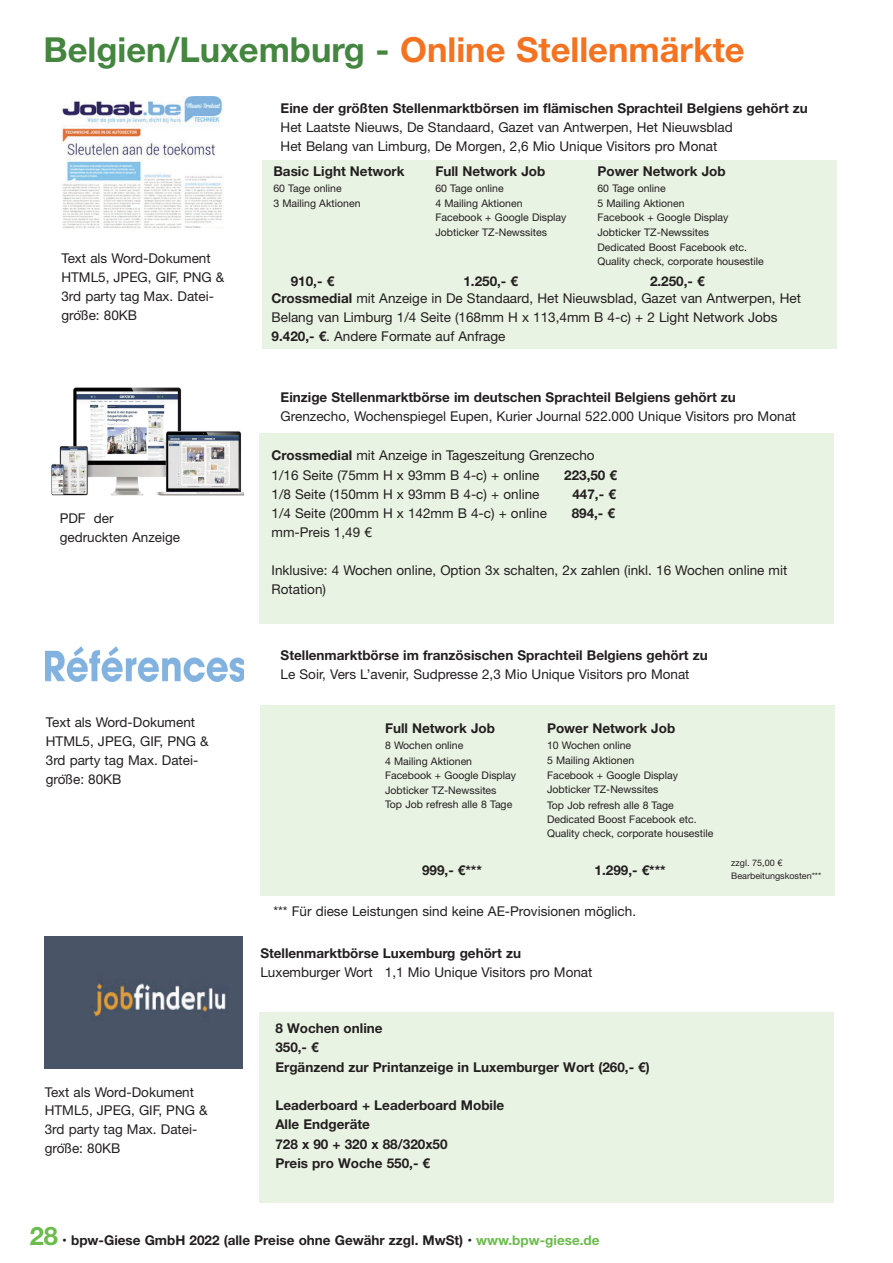
<style>
.page{position:relative;width:893px;height:1263px;background:#fff}
.page>*{position:absolute;margin:0;border:0;box-sizing:border-box;transform-origin:0 0}
.t1{font:700 34.5px "Helvetica Neue";color:#f47321}
.t2{font:13.5px/18.9px "Helvetica Neue";color:#231f20}
.t3{font:700 13.5px/19.4px "Helvetica Neue";color:#231f20}
.t4{font:10.5px/14.7px "Helvetica Neue";color:#231f20}
.t5{font:9px/12.6px "Helvetica Neue";color:#231f20}
.s1{color:#44863f}
.s2{font-weight:700}
.s3{font-size:25.5px;color:#69bd4a}
.s4{color:#69bd4a}
</style>
<div class="page">
<div style="left:262px;top:160px;width:575px;height:188px;background:#e9f3e3"></div>
<img style="left:61px;top:97px;width:161px;height:132px">
<div style="left:259px;top:434px;width:574px;height:190px;background:#e9f3e3"></div>
<img style="left:51px;top:387px;width:193px;height:109px">
<div style="left:260px;top:706px;width:575px;height:190px;background:#e9f3e3"></div>
<img style="left:46px;top:646px;width:198px;height:36px">
<div style="left:259px;top:1013px;width:574px;height:190px;background:#e9f3e3"></div>
<img style="left:45px;top:937px;width:198px;height:132px">
<h1 class="t1" style="left:43px;top:38px;width:703px"><span class="s1">Belgien/Luxemburg -</span> Online Stellenmärkte</h1>
<p class="t3" style="left:281px;top:100px;width:529px">Eine der größten Stellenmarktbörsen im flämischen Sprachteil Belgiens gehört zu</p>
<p class="t2" style="left:281px;top:119px;width:454px">Het Laatste Nieuws, De Standaard, Gazet van Antwerpen, Het Nieuwsblad<br>Het Belang van Limburg, De Morgen, 2,6 Mio Unique Visitors pro Monat</p>
<p class="t2" style="left:61px;top:250px;width:164px">Text als Word-Dokument<br>HTML5, JPEG, GIF, PNG &amp;<br>3rd party tag Max. Datei&shy;größe: 80KB</p>
<p class="t2" style="left:60px;top:510px;width:122px">PDF der gedruckten Anzeige</p>
<p class="t2" style="left:46px;top:714px;width:164px">Text als Word-Dokument<br>HTML5, JPEG, GIF, PNG &amp;<br>3rd party tag Max. Datei&shy;größe: 80KB</p>
<p class="t2" style="left:45px;top:1084px;width:164px">Text als Word-Dokument<br>HTML5, JPEG, GIF, PNG &amp;<br>3rd party tag Max. Datei&shy;größe: 80KB</p>
<p class="t3" style="left:273px;top:163px;width:133px">Basic Light Network</p>
<p class="t3" style="left:435px;top:163px;width:111px">Full Network Job</p>
<p class="t3" style="left:597px;top:163px;width:130px">Power Network Job</p>
<p class="t4" style="left:273px;top:182px;width:70px">60 Tage online</p>
<p class="t4" style="left:435px;top:182px;width:70px">60 Tage online</p>
<p class="t4" style="left:597px;top:182px;width:70px">60 Tage online</p>
<p class="t4" style="left:273px;top:197px;width:89px">3 Mailing Aktionen</p>
<p class="t4" style="left:435px;top:197px;width:89px">4 Mailing Aktionen</p>
<p class="t4" style="left:597px;top:197px;width:89px">5 Mailing Aktionen</p>
<p class="t4" style="left:435px;top:211px;width:133px">Facebook + Google Display</p>
<p class="t4" style="left:597px;top:211px;width:133px">Facebook + Google Display</p>
<p class="t4" style="left:435px;top:226px;width:113px">Jobticker TZ-Newssites</p>
<p class="t4" style="left:597px;top:226px;width:168px">Jobticker TZ-Newssites<br>Dedicated Boost Facebook etc.<br>Quality check, corporate housestile</p>
<p class="t3" style="left:291px;top:273px;width:45px">910,- €</p>
<p class="t3" style="left:463px;top:273px;width:56px">1.250,- €</p>
<p class="t3" style="left:650px;top:273px;width:56px">2.250,- €</p>
<p class="t2" style="left:272px;top:290px;width:531px"><span class="s2">Crossmedial</span> mit Anzeige in De Standaard, Het Nieuwsblad, Gazet van Antwerpen, Het<br>Belang van Limburg 1/4 Seite (168mm H x 113,4mm B 4-c) + 2 Light Network Jobs<br><span class="s2">9.420,- €</span>. Andere Formate auf Anfrage</p>
<p class="t3" style="left:281px;top:388px;width:457px">Einzige Stellenmarktbörse im deutschen Sprachteil Belgiens gehört zu</p>
<p class="t2" style="left:281px;top:408px;width:517px">Grenzecho, Wochenspiegel Eupen, Kurier Journal 522.000 Unique Visitors pro Monat</p>
<p class="t2" style="left:272px;top:447px;width:325px;line-height:19.4px"><span class="s2">Crossmedial</span> mit Anzeige in Tageszeitung Grenzecho<br>1/16 Seite (75mm H x 93mm B 4-c) + online</p>
<p class="t3" style="left:564px;top:466px;width:54px">223,50 €</p>
<p class="t2" style="left:272px;top:486px;width:269px">1/8 Seite (150mm H x 93mm B 4-c) + online</p>
<p class="t3" style="left:572px;top:486px;width:45px">447,- €</p>
<p class="t2" style="left:272px;top:505px;width:277px">1/4 Seite (200mm H x 142mm B 4-c) + online</p>
<p class="t3" style="left:572px;top:505px;width:45px">894,- €</p>
<p class="t2" style="left:272px;top:524px;width:102px">mm-Preis 1,49 €</p>
<p class="t2" style="left:272px;top:562px;width:517px">Inklusive: 4 Wochen online, Option 3x schalten, 2x zahlen (inkl. 16 Wochen online mit<br>Rotation)</p>
<p class="t3" style="left:281px;top:647px;width:429px">Stellenmarktbörse im französischen Sprachteil Belgiens gehört zu</p>
<p class="t2" style="left:281px;top:666px;width:410px">Le Soir, Vers L’avenir, Sudpresse 2,3 Mio Unique Visitors pro Monat</p>
<p class="t3" style="left:385px;top:720px;width:111px">Full Network Job</p>
<p class="t4" style="left:385px;top:739px;width:133px">8 Wochen online<br>4 Mailing Aktionen<br>Facebook + Google Display<br>Jobticker TZ-Newssites<br>Top Job refresh alle 8 Tage</p>
<p class="t3" style="left:422px;top:860px;width:61px">999,- €***</p>
<p class="t3" style="left:547px;top:720px;width:130px">Power Network Job</p>
<p class="t4" style="left:547px;top:739px;width:133px">10 Wochen online<br>5 Mailing Aktionen<br>Facebook + Google Display</p>
<p class="t4" style="left:547px;top:783px;width:168px">Jobticker TZ-Newssites<br>Top Job refresh alle 8 Tage<br>Dedicated Boost Facebook etc.<br>Quality check, corporate housestile</p>
<p class="t3" style="left:595px;top:861px;width:73px">1.299,- €***</p>
<p class="t2" style="left:273px;top:903px;width:364px">*** Für diese Leistungen sind keine AE-Provisionen möglich.</p>
<p class="t3" style="left:260px;top:944px;width:262px">Stellenmarktbörse Luxemburg gehört zu</p>
<p class="t2" style="left:260px;top:964px;width:334px">Luxemburger Wort 1,1 Mio Unique Visitors pro Monat</p>
<p class="t3" style="left:275px;top:1019px;width:376px">8 Wochen online<br>350,- €<br>Ergänzend zur Printanzeige in Luxemburger Wort (260,- €)</p>
<p class="t3" style="left:275px;top:1097px;width:230px">Leaderboard + Leaderboard Mobile<br>Alle Endgeräte<br>728 x 90 + 320 x 88/320x50<br>Preis pro Woche 550,- €</p>
<p class="t5" style="left:731px;top:857px;width:92px">zzgl. 75,00 €<br>Bearbeitungskosten***</p>
<p class="t3" style="left:30px;top:1232px;width:571px"><span class="s3">28</span> • bpw-Giese GmbH 2022 (alle Preise ohne Gewähr zzgl. MwSt) • <span class="s4">www.bpw-giese.de</span></p>
</div>
